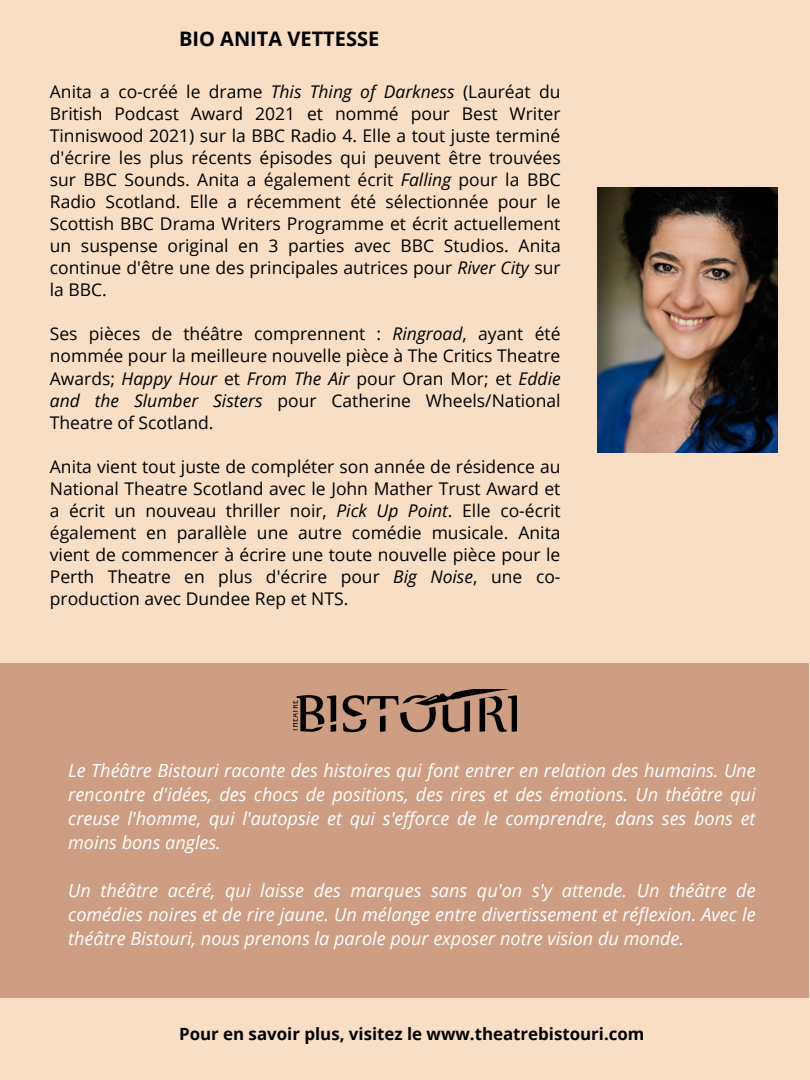
<style>
.page{position:relative;width:810px;height:1080px;background:#f8dec5}
.page>*{position:absolute;margin:0;border:0;box-sizing:border-box;transform-origin:0 0}
.t1{font:700 20px "Open Sans";color:#000}
.t2{font:italic 18.12px/23.9px "Open Sans";color:#fff;text-align:justify}
.t3{font:17.5px/22px "Open Sans";color:#000;text-align:justify}
.t4{font:700 16.88px "Open Sans";color:#000}
.s1{font-style:italic}
</style>
<div class="page">
<div style="left:0;top:664px;width:809px;height:334px;background:#cd9e83"></div>
<img style="left:293px;top:689px;width:224px;height:44px">
<img style="left:597px;top:188px;width:181px;height:265px">
<p class="t1" style="left:179px;top:25px;width:202px">BIO ANITA VETTESSE</p>
<p class="t3" style="left:50px;top:80px;width:512px">Anita a co-créé le drame <span class="s1">This Thing of Darkness</span> (Lauréat du British Podcast Award 2021 et nommé pour Best Writer Tinniswood 2021) sur la BBC Radio 4. Elle a tout juste terminé d'écrire les plus récents épisodes qui peuvent être trouvées sur BBC Sounds. Anita a également écrit <span class="s1">Falling</span> pour la BBC Radio Scotland. Elle a récemment été sélectionnée pour le Scottish BBC Drama Writers Programme et écrit actuellement un suspense original en 3 parties avec BBC Studios. Anita continue d'être une des principales autrices pour <span class="s1">River City</span> sur la BBC.</p>
<p class="t3" style="left:50px;top:323px;width:512px">Ses pièces de théâtre comprennent : <span class="s1">Ringroad</span>, ayant été nommée pour la meilleure nouvelle pièce à The Critics Theatre Awards; <span class="s1">Happy Hour</span> et <span class="s1">From The Air</span> pour Oran Mor; et <span class="s1">Eddie and the Slumber Sisters</span> pour Catherine Wheels/National Theatre of Scotland.</p>
<p class="t3" style="left:50px;top:455px;width:512px">Anita vient tout juste de compléter son année de résidence au National Theatre Scotland avec le John Mather Trust Award et a écrit un nouveau thriller noir, <span class="s1">Pick Up Point</span>. Elle co-écrit également en parallèle une autre comédie musicale. Anita vient de commencer à écrire une toute nouvelle pièce pour le Perth Theatre en plus d'écrire pour <span class="s1">Big Noise</span>, une co&shy;production avec Dundee Rep et NTS.</p>
<p class="t2" style="left:68px;top:758px;width:689px">Le Théâtre Bistouri raconte des histoires qui font entrer en relation des humains. Une rencontre d'idées, des chocs de positions, des rires et des émotions. Un théâtre qui creuse l'homme, qui l'autopsie et qui s'efforce de le comprendre, dans ses bons et moins bons angles.</p>
<p class="t2" style="left:68px;top:878px;width:689px">Un théâtre acéré, qui laisse des marques sans qu'on s'y attende. Un théâtre de comédies noires et de rire jaune. Un mélange entre divertissement et réflexion. Avec le théâtre Bistouri, nous prenons la parole pour exposer notre vision du monde.</p>
<p class="t4" style="left:179px;top:1022px;width:467px">Pour en savoir plus, visitez le www.theatrebistouri.com</p>
</div>
